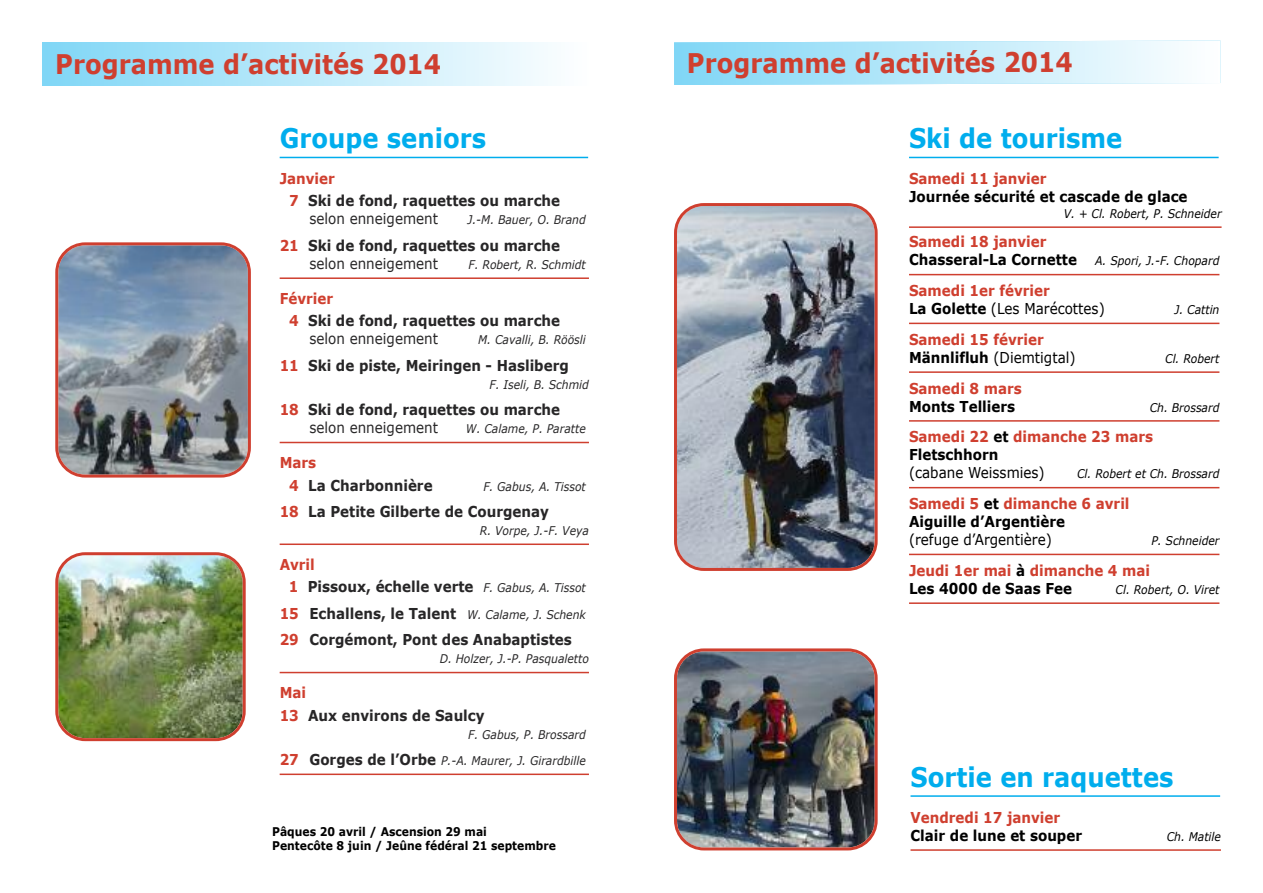
<style>
.page{position:relative;width:1263px;height:893px;background:#fff}
.page>*{position:absolute;margin:0;border:0;box-sizing:border-box;transform-origin:0 0}
.t1{font:700 27px "Verdana";color:#cf3f2f;scale:.9 1}
.t2{font:700 27px "Verdana";color:#00aded;scale:.9 1}
.t3{font:700 15px/22.2px "Verdana";color:#272627;scale:.9 1}
.t4{font:700 15px/18px "Verdana";color:#cf3f2f;scale:.9 1}
.t5{font:700 15px/18px "Verdana";color:#000;scale:.9 1}
.t6{font:15px "Verdana";color:#000;scale:.9 1}
.t7{font:15px "Verdana";color:#272627;scale:.9 1}
.t8{font:italic 12px "Verdana";color:#272627;scale:.9 1}
.t9{font:italic 12px "Verdana";color:#000;scale:.9 1}
.t10{font:700 12px/14.4px "Verdana";color:#000;scale:.9 1}
.s1{color:#cf3f2f}
.s2{color:#fff}
.s3{font-weight:400}
.s4{font-weight:400;font-style:italic;font-size:12px}
.s5{font-weight:700;font-style:normal;font-size:15px;color:#cf3f2f}
.s6{font-weight:700;font-style:normal;font-size:15px}
.s7{color:#000}
.s8{font-weight:400;color:#000}
</style>
<div class="page">
<hr style="left:280px;top:157px;width:308px;height:1px;background:#00aded">
<hr style="left:280px;top:277px;width:309px;height:2px;background:#cf3f2f">
<hr style="left:280px;top:442px;width:309px;height:1px;background:#cf3f2f">
<hr style="left:280px;top:543px;width:309px;height:2px;background:#cf3f2f">
<hr style="left:280px;top:672px;width:309px;height:1px;background:#cf3f2f">
<hr style="left:280px;top:774px;width:309px;height:1px;background:#cf3f2f">
<hr style="left:910px;top:795px;width:310px;height:2px;background:#00aded">
<hr style="left:910px;top:849px;width:311px;height:2px;background:#cf3f2f">
<svg style="left:674px;top:40px;width:547px;height:45px"></svg>
<div style="left:43px;top:43px;width:546px;height:42px;background:linear-gradient(to right,#7fd6f6,#feffff)"></div>
<hr style="left:909px;top:157px;width:309px;height:1px;background:#00aded">
<hr style="left:909px;top:226px;width:312px;height:2px;background:#cf3f2f">
<hr style="left:909px;top:274px;width:310px;height:1px;background:#cf3f2f">
<hr style="left:909px;top:323px;width:310px;height:1px;background:#cf3f2f">
<hr style="left:909px;top:371px;width:310px;height:2px;background:#cf3f2f">
<hr style="left:909px;top:420px;width:310px;height:2px;background:#cf3f2f">
<hr style="left:909px;top:487px;width:310px;height:1px;background:#cf3f2f">
<hr style="left:909px;top:554px;width:310px;height:1px;background:#cf3f2f">
<hr style="left:909px;top:602px;width:310px;height:2px;background:#cf3f2f">
<svg style="left:55px;top:242px;width:196px;height:236px;background:#858a95"></svg>
<img style="left:55px;top:552px;width:191px;height:189px">
<img style="left:674px;top:203px;width:204px;height:368px">
<img style="left:674px;top:648px;width:204px;height:202px">
<h1 class="t1" style="left:55px;top:46px;width:430px">Programme d’activités 2014</h1>
<h1 class="t2" style="left:280px;top:121px;width:231px">Groupe seniors</h1>
<p class="t3" style="left:280px;top:167px;width:313px"><span class="s1">Janvier<br></span><span class="s2">0</span><span class="s1">7</span> Ski de fond, raquettes ou marche</p>
<p class="t7" style="left:309px;top:209px;width:144px">selon enneigement</p>
<p class="t8" style="left:467px;top:212px;width:133px">J.-M. Bauer, O. Brand</p>
<p class="t3" style="left:309px;top:236px;width:280px;line-height:18px;text-indent:-30px"><span class="s1">21</span> Ski de fond, raquettes ou marche <span class="s3">selon enneigement</span></p>
<p class="t8" style="left:468px;top:257px;width:132px">F. Robert, R. Schmidt</p>
<p class="t3" style="left:280px;top:287px;width:313px"><span class="s1">Février<br></span><span class="s2">0</span><span class="s1">4</span> Ski de fond, raquettes ou marche</p>
<p class="t7" style="left:309px;top:329px;width:144px">selon enneigement</p>
<p class="t8" style="left:478px;top:332px;width:121px">M. Cavalli, B. Röösli</p>
<p class="t3" style="left:280px;top:354px;width:323px"><span class="s1">11</span> Ski de piste, Meiringen - Hasliberg</p>
<p class="t8" style="left:490px;top:377px;width:112px">F. Iseli, B. Schmid</p>
<p class="t3" style="left:309px;top:400px;width:280px;line-height:18px;text-indent:-30px"><span class="s1">18</span> Ski de fond, raquettes ou marche <span class="s3">selon enneigement</span></p>
<p class="t8" style="left:466px;top:421px;width:135px">W. Calame, P. Paratte</p>
<p class="t3" style="left:280px;top:451px;width:171px"><span class="s1">Mars<br></span><span class="s2">0</span><span class="s1">4</span> La Charbonnière</p>
<p class="t8" style="left:483px;top:478px;width:115px">F. Gabus, A. Tissot</p>
<p class="t3" style="left:280px;top:500px;width:301px"><span class="s1">18</span> La Petite Gilberte de Courgenay</p>
<p class="t8" style="left:480px;top:523px;width:123px">R. Vorpe, J.-F. Veya</p>
<p class="t3" style="left:289px;top:553px;width:331px;text-indent:-9px"><span class="s1">Avril<br>1</span> Pissoux, échelle verte <span class="s4">F. Gabus, A. Tissot</span></p>
<p class="t3" style="left:280px;top:599px;width:342px;line-height:26.5px"><span class="s1">15</span> Echallens, le Talent <span class="s4">W. Calame, J. Schenk<br></span><span class="s1">29</span> Corgémont, Pont des Anabaptistes</p>
<p class="t8" style="left:440px;top:651px;width:167px">D. Holzer, J.-P. Pasqualetto</p>
<p class="t3" style="left:280px;top:681px;width:229px"><span class="s1">Mai<br>13</span> Aux environs de Saulcy</p>
<p class="t8" style="left:468px;top:726px;width:132px">F. Gabus, P. Brossard</p>
<p class="t8" style="left:280px;top:753px;width:342px"><span class="s5">27</span> <span class="s6">Gorges de l’Orbe</span> P.-A. Maurer, J. Girardbille</p>
<p class="t10" style="left:272px;top:824px;width:317px">Pâques 20 avril / Ascension 29 mai<br>Pentecôte 8 juin / Jeûne fédéral 21 septembre</p>
<h1 class="t1" style="left:687px;top:46px;width:430px">Programme d’activités 2014</h1>
<h1 class="t2" style="left:909px;top:121px;width:239px">Ski de tourisme</h1>
<p class="t4" style="left:909px;top:169px;width:154px">Samedi 11 janvier</p>
<p class="t5" style="left:909px;top:187px;width:311px">Journée sécurité et cascade de glace</p>
<p class="t9" style="left:1064px;top:206px;width:177px">V. + Cl. Robert, P. Schneider</p>
<p class="t5" style="left:909px;top:232px;width:346px"><span class="s1">Samedi 18 janvier<br></span>Chasseral-La Cornette <span class="s4">A. Spori, J.-F. Chopard</span></p>
<p class="t4" style="left:909px;top:281px;width:219px">Samedi 1er février<br><span class="s7">La Golette</span> <span class="s8">(Les Marécottes)</span></p>
<p class="t9" style="left:1174px;top:302px;width:51px">J. Cattin</p>
<p class="t4" style="left:909px;top:330px;width:187px">Samedi 15 février<br><span class="s7">Männlifluh</span> <span class="s8">(Diemtigtal)</span></p>
<p class="t9" style="left:1165px;top:351px;width:62px">Cl. Robert</p>
<p class="t4" style="left:909px;top:379px;width:127px">Samedi 8 mars</p>
<p class="t5" style="left:909px;top:397px;width:119px">Monts Telliers</p>
<p class="t9" style="left:1150px;top:400px;width:79px">Ch. Brossard</p>
<p class="t4" style="left:909px;top:427px;width:273px">Samedi 22 <span class="s7">et</span> dimanche 23 mars<br><span class="s7">Fletschhorn</span></p>
<p class="t6" style="left:909px;top:463px;width:152px">(cabane Weissmies)</p>
<p class="t9" style="left:1077px;top:466px;width:160px">Cl. Robert et Ch. Brossard</p>
<p class="t5" style="left:909px;top:494px;width:247px"><span class="s1">Samedi 5</span> et <span class="s1">dimanche 6 avril<br></span>Aiguille d’Argentière</p>
<p class="t6" style="left:909px;top:530px;width:160px">(refuge d’Argentière)</p>
<p class="t9" style="left:1151px;top:533px;width:77px">P. Schneider</p>
<p class="t4" style="left:909px;top:561px;width:269px">Jeudi 1er mai <span class="s7">à</span> dimanche 4 mai<br><span class="s7">Les 4000 de Saas Fee</span></p>
<p class="t9" style="left:1115px;top:582px;width:117px">Cl. Robert, O. Viret</p>
<h1 class="t2" style="left:910px;top:760px;width:294px">Sortie en raquettes</h1>
<p class="t4" style="left:910px;top:808px;width:168px">Vendredi 17 janvier</p>
<p class="t5" style="left:910px;top:826px;width:192px">Clair de lune et souper</p>
<p class="t9" style="left:1167px;top:829px;width:62px">Ch. Matile</p>
</div>
